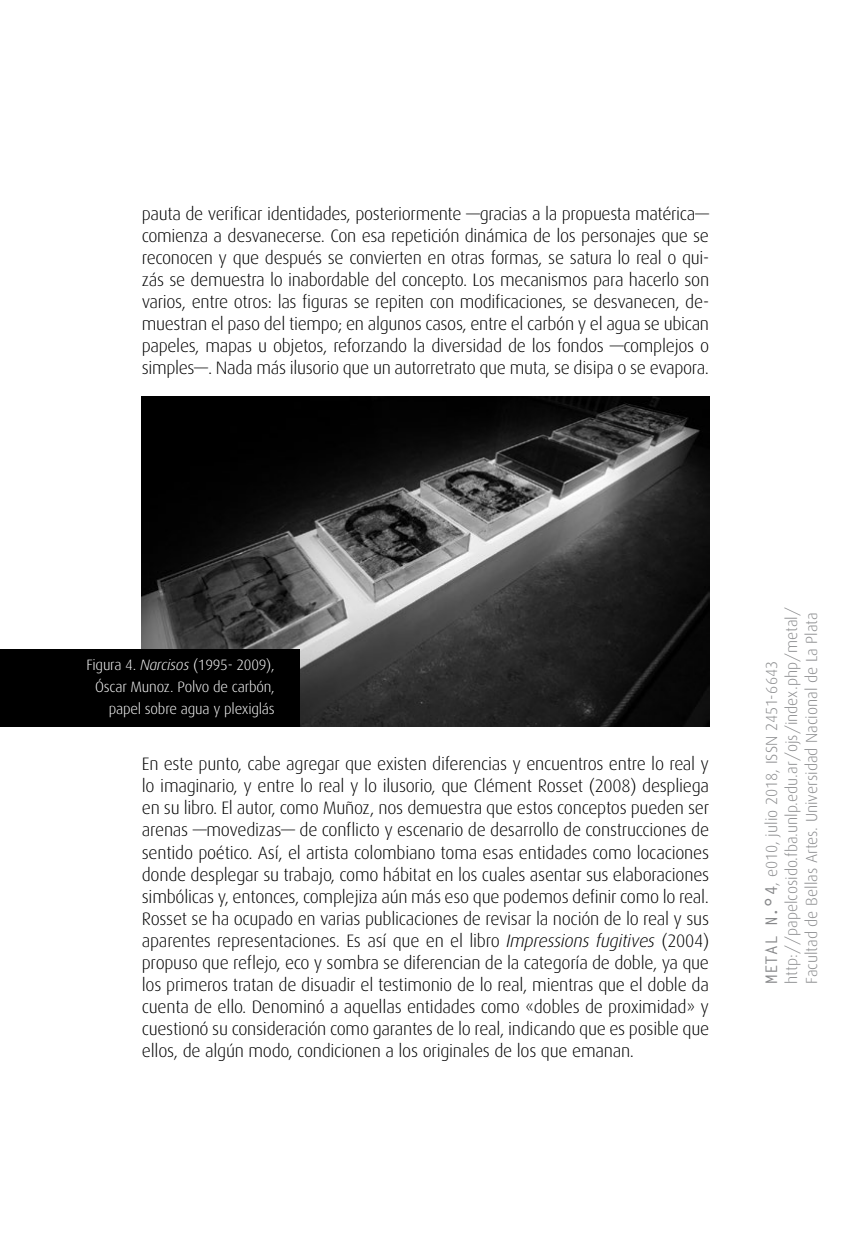
<style>
.page{position:relative;width:851px;height:1248px;background:#fff}
.page>*{position:absolute;margin:0;border:0;box-sizing:border-box;transform-origin:0 0}
.t1{font:300 18px/22px "Dax";letter-spacing:-.02em;color:#000;text-align:justify}
.t2{font:300 16px/20px "Dax";color:#87888a}
.t3{font:300 15px/22px "Dax";letter-spacing:-.015em;color:#fff;text-align:right}
.s1{font-style:italic}
.s2{font-family:"Letter Gothic Std";font-weight:700}
</style>
<div class="page">
<img style="left:142px;top:396px;width:567px;height:330px">
<div style="left:0;top:648px;width:299px;height:78px;background:#000"></div>
<p class="t1" style="left:142px;top:203px;width:569px">pauta de verificar identidades, posteriormente —gracias a la propuesta matérica— comienza a desvanecerse. Con esa repetición dinámica de los personajes que se reconocen y que después se convierten en otras formas, se satura lo real o qui&shy;zás se demuestra lo inabordable del concepto. Los mecanismos para hacerlo son varios, entre otros: las figuras se repiten con modificaciones, se desvanecen, de&shy;muestran el paso del tiempo; en algunos casos, entre el carbón y el agua se ubican papeles, mapas u objetos, reforzando la diversidad de los fondos —complejos o simples—. Nada más ilusorio que un autorretrato que muta, se disipa o se evapora.</p>
<p class="t3" style="left:86px;top:654px;width:190px">Figura 4. <span class="s1">Narcisos</span> (1995- 2009),<br>Óscar Munoz. Polvo de carbón, papel sobre agua y plexiglás</p>
<p class="t1" style="left:142px;top:753px;width:569px">En este punto, cabe agregar que existen diferencias y encuentros entre lo real y lo imaginario, y entre lo real y lo ilusorio, que Clément Rosset (2008) despliega en su libro. El autor, como Muñoz, nos demuestra que estos conceptos pueden ser arenas —movedizas— de conflicto y escenario de desarrollo de construcciones de sentido poético. Así, el artista colombiano toma esas entidades como locaciones donde desplegar su trabajo, como hábitat en los cuales asentar sus elaboraciones simbólicas y, entonces, complejiza aún más eso que podemos definir como lo real.<br>Rosset se ha ocupado en varias publicaciones de revisar la noción de lo real y sus aparentes representaciones. Es así que en el libro <span class="s1">Impressions fugitives</span> (2004) propuso que reflejo, eco y sombra se diferencian de la categoría de doble, ya que los primeros tratan de disuadir el testimonio de lo real, mientras que el doble da cuenta de ello. Denominó a aquellas entidades como «dobles de proximidad» y cuestionó su consideración como garantes de lo real, indicando que es posible que ellos, de algún modo, condicionen a los originales de los que emanan.</p>
<p class="t2" style="left:761px;top:983px;width:378px;rotate:-90deg"><span class="s2">Metal N .°4</span>, e010, julio 2018, ISSN 2451-6643 http://papelcosido.fba.unlp.edu.ar/ojs/index.php/metal/<br>Facultad de Bellas Artes. Universidad Nacional de La Plata</p>
</div>
